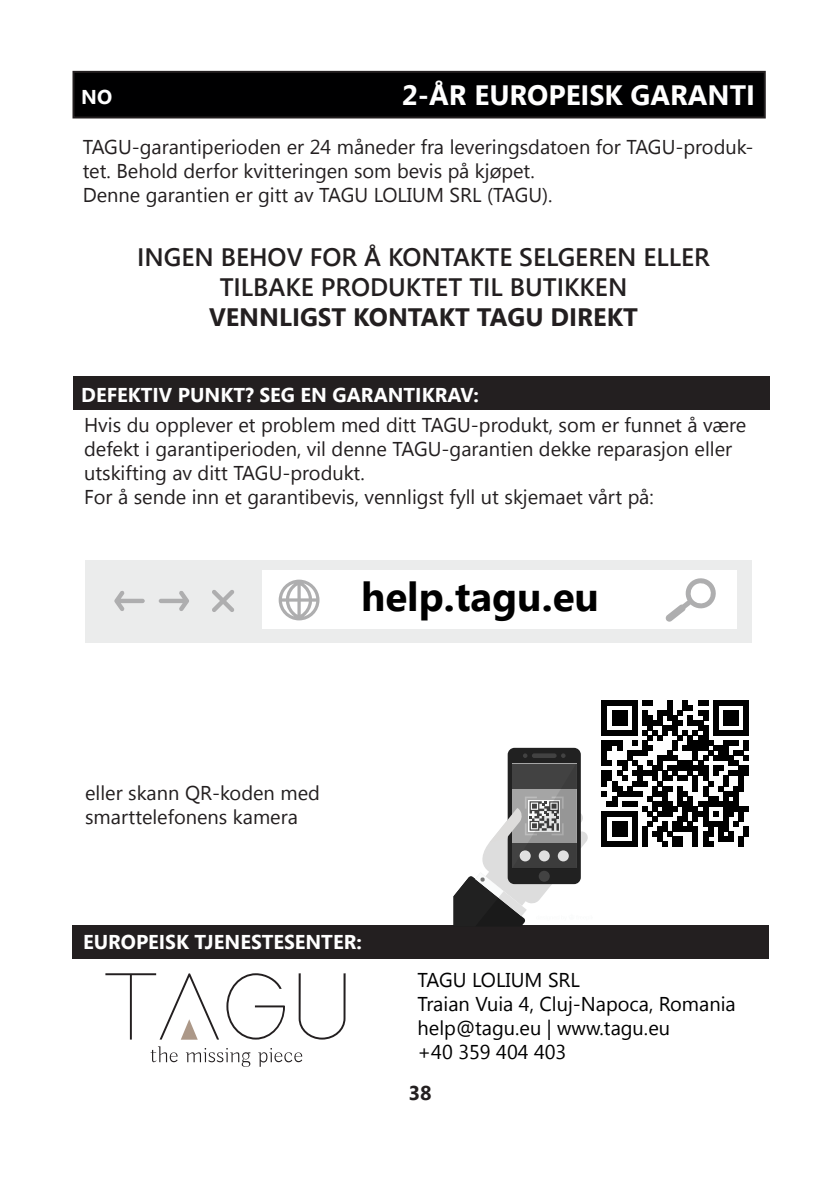
<style>
.page{position:relative;width:840px;height:1191px;background:#fff}
.page>*{position:absolute;margin:0;border:0;box-sizing:border-box;transform-origin:0 0}
.t1{font:700 40.4px "Segoe UI";color:#000}
.t2{font:700 28px "Segoe UI";color:#fff}
.t3{font:600 25.2px "Segoe UI";color:#231f20}
.t4{font:700 25.2px "Segoe UI";color:#231f20}
.t5{font:20px/24px "Segoe UI";color:#231f20}
.t6{font:20px/24px "Segoe UI";color:#000001}
.t7{font:700 20px "Segoe UI";color:#fff}
.t8{font:700 20px "Segoe UI";color:#231f20}
</style>
<div class="page">
<div style="left:73px;top:376px;width:696px;height:34px;background:#231f20"></div>
<div style="left:73px;top:72px;width:691px;height:45px;background:#000001"></div>
<div style="left:72px;top:71px;width:693px;height:47px;border:2px solid #231f20"></div>
<svg style="left:226px;top:973px;width:59px;height:66px"></svg>
<svg style="left:298px;top:973px;width:47px;height:66px"></svg>
<svg style="left:105px;top:973px;width:114px;height:66px"></svg>
<svg style="left:150px;top:1046px;width:27px;height:16px"></svg>
<svg style="left:186px;top:1048px;width:64px;height:18px"></svg>
<svg style="left:258px;top:1048px;width:44px;height:18px"></svg>
<div style="left:72px;top:925px;width:696px;height:34px;background:#231f20"></div>
<div style="left:85px;top:560px;width:666px;height:82px;background:#ebecec"></div>
<svg style="left:114px;top:591px;width:31px;height:20px"></svg>
<svg style="left:159px;top:591px;width:30px;height:20px"></svg>
<svg style="left:212px;top:590px;width:22px;height:22px"></svg>
<div style="left:262px;top:571px;width:474px;height:58px;background:#fff"></div>
<svg style="left:665px;top:578px;width:51px;height:44px"></svg>
<svg style="left:278px;top:579px;width:41px;height:41px"></svg>
<svg style="left:601px;top:700px;width:147px;height:146px"></svg>
<div style="left:507px;top:748px;width:73px;height:136px;background:#212121;border-radius:7px"></div>
<svg style="left:453px;top:753px;width:135px;height:172px"></svg>
<p class="t7" style="left:81px;top:83px;width:32px">NO</p>
<p class="t2" style="left:401px;top:75px;width:354px">2-ÅR EUROPEISK GARANTI</p>
<p class="t5" style="left:83px;top:134px;width:671px">TAGU-garantiperioden er 24 måneder fra leveringsdatoen for TAGU-produk&shy;tet. Behold derfor kvitteringen som bevis på kjøpet.</p>
<p class="t5" style="left:83px;top:182px;width:471px">Denne garantien er gitt av TAGU LOLIUM SRL (TAGU).</p>
<p class="t3" style="left:137px;top:237px;width:574px">INGEN BEHOV FOR Å KONTAKTE SELGEREN ELLER</p>
<p class="t3" style="left:219px;top:267px;width:409px">TILBAKE PRODUKTET TIL BUTIKKEN</p>
<p class="t4" style="left:209px;top:299px;width:430px">VENNLIGST KONTAKT TAGU DIREKT</p>
<p class="t7" style="left:81px;top:381px;width:399px">DEFEKTIV PUNKT? SEG EN GARANTIKRAV:</p>
<p class="t5" style="left:84px;top:412px;width:663px">Hvis du opplever et problem med ditt TAGU-produkt, som er funnet å være defekt i garantiperioden, vil denne TAGU-garantien dekke reparasjon eller utskifting av ditt TAGU-produkt.</p>
<p class="t5" style="left:84px;top:484px;width:570px">For å sende inn et garantibevis, vennligst fyll ut skjemaet vårt på:</p>
<h1 class="t1" style="left:361px;top:568px;width:239px">help.tagu.eu</h1>
<p class="t5" style="left:85px;top:780px;width:236px">eller skann QR-koden med</p>
<p class="t5" style="left:85px;top:804px;width:214px">smarttelefonens kamera</p>
<p class="t7" style="left:83px;top:928px;width:280px">EUROPEISK TJENESTESENTER:</p>
<p class="t6" style="left:417px;top:966px;width:319px">TAGU LOLIUM SRL<br>Traian Vuia 4, Cluj-Napoca, Romania help@tagu.eu | www.tagu.eu<br>+40 359 404 403</p>
<p class="t8" style="left:408px;top:1078px;width:24px">38</p>
</div>
